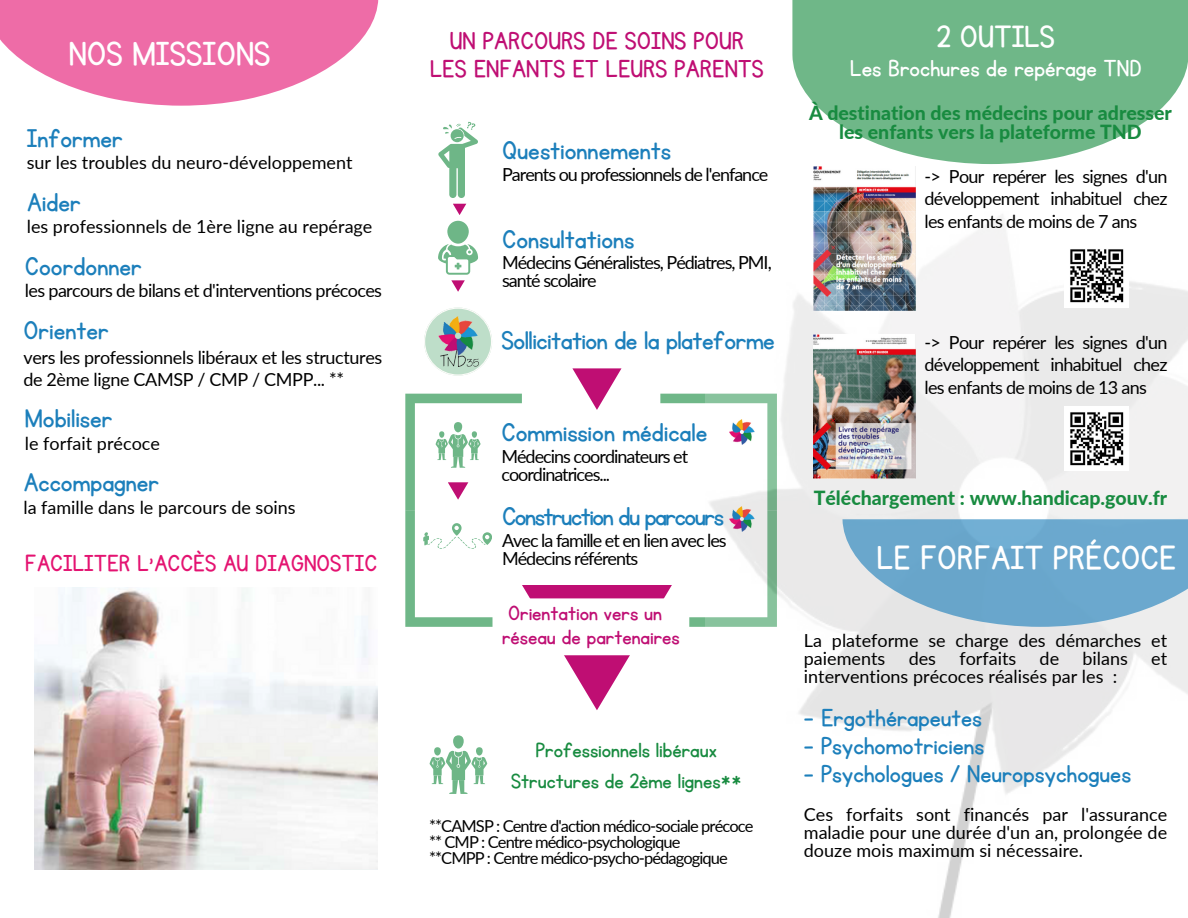
<style>
.page{position:relative;width:1188px;height:918px;background:#fff}
.page>*{position:absolute;margin:0;border:0;box-sizing:border-box;transform-origin:0 0}
.t1{font:39px "KG Primary Penmanship";color:#fff}
.t2{font:36px "KG Primary Penmanship";color:#fff}
.t3{font:30px "KG Primary Penmanship";color:#1c7fbb}
.t4{font:30px "KG Primary Penmanship";letter-spacing:-.05em;color:#1c7fbb}
.t5{font:28.5px "KG Primary Penmanship";color:#1c7fbb}
.t6{font:28.5px/28.2px "KG Primary Penmanship";color:#bf0e73;text-align:center}
.t7{font:27px "KG Primary Penmanship";color:#e41371}
.t8{font:27px "KG Primary Penmanship";color:#fff}
.t9{font:24px/30.3px "KG Primary Penmanship";color:#188b40;text-align:center}
.t10{font:24px/23.7px "KG Primary Penmanship";color:#bf0e73}
.t11{font:800 19.5px/19.2px "Lato";color:#188b40;text-align:center}
.t12{font:18px/22.5px "Lato";letter-spacing:-.02em;color:#000;text-align:justify}
.t13{font:18px/18px "Lato";color:#000}
.t14{font:18px/18px "Lato";letter-spacing:-.055em;color:#000}
.t15{font:16.5px "Lato";letter-spacing:-.055em;color:#000}
</style>
<div class="page">
<img style="left:35px;top:588px;width:343px;height:281px">
<svg style="left:0;top:0;width:378px;height:106px"></svg>
<img style="left:814px;top:166px;width:102px;height:45px">
<img style="left:777px;top:211px;width:411px;height:707px">
<img style="left:814px;top:335px;width:102px;height:144px">
<svg style="left:792px;top:0;width:396px;height:164px;background:#84c199"></svg>
<svg style="left:842px;top:519px;width:346px;height:108px;background:#80b2d1"></svg>
<svg style="left:438px;top:122px;width:40px;height:76px"></svg>
<svg style="left:447px;top:221px;width:22px;height:23px"></svg>
<svg style="left:453px;top:204px;width:13px;height:11px"></svg>
<svg style="left:438px;top:244px;width:40px;height:48px"></svg>
<svg style="left:453px;top:735px;width:11px;height:14px"></svg>
<svg style="left:476px;top:747px;width:7px;height:9px"></svg>
<div style="left:434px;top:747px;width:7px;height:9px;background:#6eb687;border-radius:50%"></div>
<svg style="left:429px;top:751px;width:59px;height:43px"></svg>
<img style="left:1064px;top:243px;width:64px;height:65px">
<img style="left:1064px;top:407px;width:64px;height:64px">
<svg style="left:405px;top:308px;width:372px;height:402px"></svg>
<p class="t1" style="left:69px;top:35px;width:203px">NOS MISSIONS</p>
<p class="t3" style="left:27px;top:124px;width:98px">Informer</p>
<p class="t13" style="left:27px;top:154px;width:327px">sur les troubles du neuro-développement</p>
<h6 class="t3" style="left:27px;top:188px;width:55px">Aider</h6>
<h6 class="t13" style="left:27px;top:217px;width:347px">les professionnels de 1ère ligne au repérage</h6>
<p class="t3" style="left:25px;top:252px;width:118px">Coordonner</p>
<p class="t12" style="left:25px;top:279px;width:359px">les parcours de bilans et d'interventions précoces</p>
<p class="t3" style="left:23px;top:316px;width:87px">Orienter</p>
<p class="t12" style="left:23px;top:345px;width:361px">vers les professionnels libéraux et les structures de 2ème ligne CAMSP / CMP / CMPP... **</p>
<p class="t3" style="left:25px;top:404px;width:89px">Mobiliser</p>
<p class="t13" style="left:25px;top:434px;width:137px">le forfait précoce</p>
<p class="t3" style="left:23px;top:468px;width:137px">Accompagner</p>
<p class="t13" style="left:23px;top:498px;width:274px">la famille dans le parcours de soins</p>
<h6 class="t7" style="left:25px;top:550px;width:354px">FACILITER L'ACCÈS AU DIAGNOSTIC</h6>
<p class="t6" style="left:430px;top:27px;width:335px">UN PARCOURS DE SOINS POUR<br>LES ENFANTS ET LEURS PARENTS</p>
<h6 class="t3" style="left:502px;top:136px;width:170px">Questionnements</h6>
<h6 class="t14" style="left:502px;top:165px;width:268px">Parents ou professionnels de l'enfance</h6>
<p class="t3" style="left:502px;top:224px;width:134px">Consultations</p>
<p class="t14" style="left:502px;top:253px;width:271px">Médecins Généralistes, Pédiatres, PMI, santé scolaire</p>
<h6 class="t3" style="left:501px;top:326px;width:275px">Sollicitation de la plateforme</h6>
<p class="t3" style="left:501px;top:418px;width:207px">Commission médicale</p>
<p class="t14" style="left:501px;top:447px;width:188px">Médecins coordinateurs et coordinatrices...</p>
<h3 class="t4" style="left:502px;top:502px;width:223px">Construction du parcours</h3>
<h3 class="t14" style="left:502px;top:531px;width:226px">Avec la famille et en lien avec les<br>Médecins référents</h3>
<p class="t10" style="left:502px;top:602px;width:179px">Orientation vers un réseau de partenaires</p>
<p class="t9" style="left:511px;top:736px;width:232px">Professionnels libéraux<br>Structures de 2ème lignes**</p>
<h3 class="t15" style="left:429px;top:816px;width:326px">**CAMSP : Centre d'action médico-sociale précoce</h3>
<p class="t15" style="left:429px;top:832px;width:253px">** CMP : Centre médico-psychologique</p>
<p class="t15" style="left:429px;top:848px;width:300px">**CMPP : Centre médico-psycho-pédagogique</p>
<h5 class="t2" style="left:937px;top:19px;width:120px">2 OUTILS</h5>
<h5 class="t8" style="left:850px;top:55px;width:293px">Les Brochures de repérage TND</h5>
<h6 class="t11" style="left:809px;top:103px;width:364px">À destination des médecins pour adresser les enfants vers la plateforme TND</h6>
<h2 class="t12" style="left:925px;top:164px;width:245px">-&gt; Pour repérer les signes d'un développement inhabituel chez les enfants de moins de 7 ans</h2>
<p class="t12" style="left:925px;top:330px;width:245px">-&gt; Pour repérer les signes d'un développement inhabituel chez les enfants de moins de 13 ans</p>
<h6 class="t11" style="left:814px;top:488px;width:355px">Téléchargement : www.handicap.gouv.fr</h6>
<p class="t1" style="left:877px;top:539px;width:301px">LE FORFAIT PRÉCOCE</p>
<h5 class="t13" style="left:804px;top:631px;width:365px">La plateforme se charge des démarches et paiements</h5>
<h5 class="t12" style="left:909px;top:647px;width:29px">des</h5>
<h5 class="t13" style="left:959px;top:649px;width:58px">forfaits</h5>
<h5 class="t12" style="left:1040px;top:647px;width:21px">de</h5>
<h5 class="t12" style="left:1083px;top:647px;width:47px">bilans</h5>
<h5 class="t12" style="left:1151px;top:647px;width:17px">et</h5>
<h5 class="t13" style="left:804px;top:667px;width:315px">interventions précoces réalisés par les :</h5>
<h1 class="t5" style="left:804px;top:704px;width:180px">- Ergothérapeutes</h1>
<h1 class="t5" style="left:804px;top:732px;width:182px">- Psychomotriciens</h1>
<h6 class="t5" style="left:804px;top:760px;width:329px">- Psychologues / Neuropsychogues</h6>
<h3 class="t12" style="left:804px;top:805px;width:365px;line-height:18px">Ces forfaits sont financés par l'assurance maladie pour une durée d'un an, prolongée de douze mois maximum si nécessaire.</h3>
</div>
